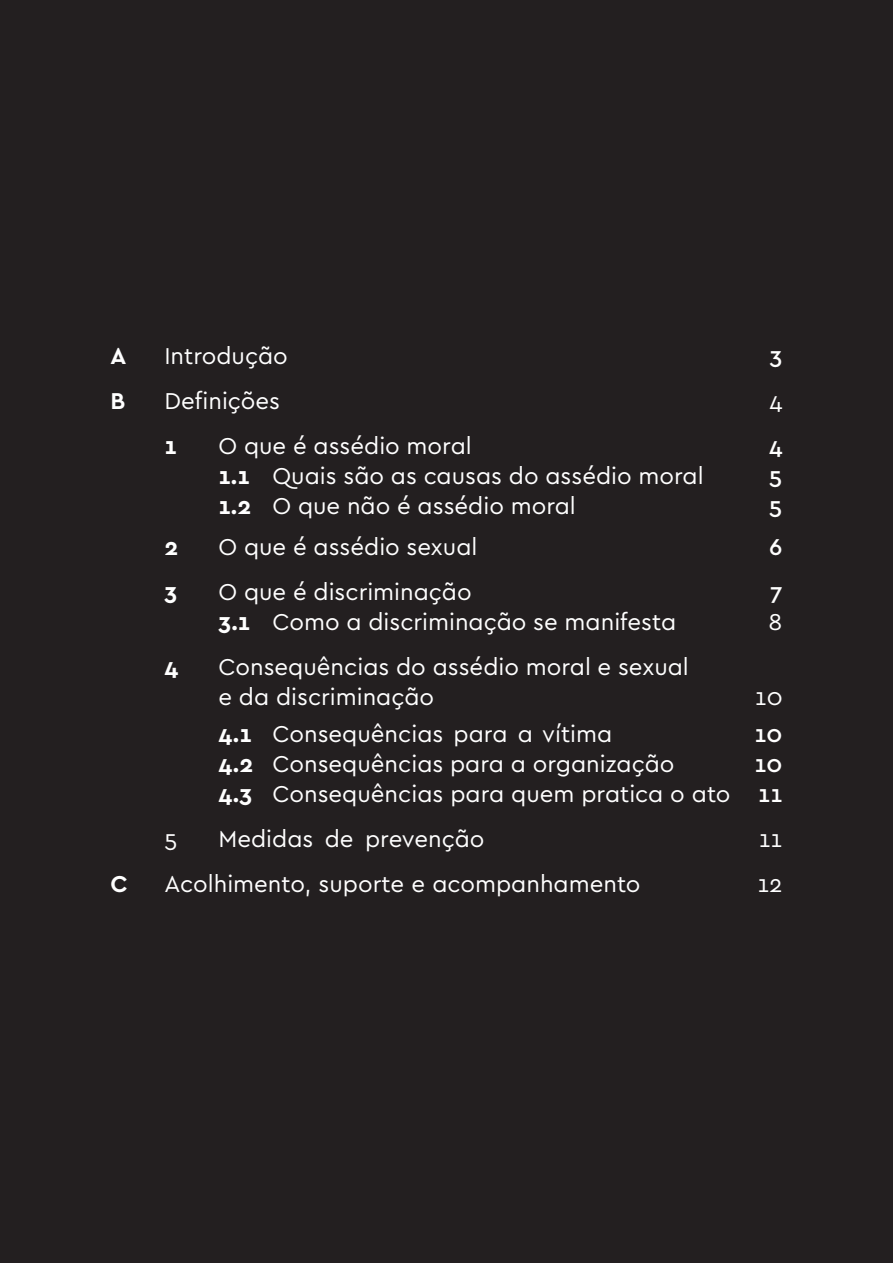
<style>
.page{position:relative;width:893px;height:1263px;background:#231f20}
.page>*{position:absolute;margin:0;border:0;box-sizing:border-box;transform-origin:0 0}
.subtitulo{font:24px/30px "Cera";color:#fff}
.subtitulo-2{font:500 24px "Cera";color:#fff}
.subtitulo-3{font:700 24px "Cera";color:#fff}
.s1{font-weight:700}
.s2{font-weight:500}
</style>
<div class="page">
<p class="subtitulo-3" style="left:111px;top:340px;width:17px">A</p>
<p class="subtitulo" style="left:165px;top:340px;width:125px">Introdução</p>
<p class="subtitulo-2" style="left:770px;top:340px;width:14px">3</p>
<p class="subtitulo-3" style="left:111px;top:385px;width:16px">B</p>
<p class="subtitulo" style="left:165px;top:385px;width:117px">Definições</p>
<p class="subtitulo" style="left:769px;top:385px;width:15px">4</p>
<p class="subtitulo-3" style="left:165px;top:430px;width:14px">1</p>
<p class="subtitulo" style="left:219px;top:430px;width:255px">O que é assédio moral</p>
<p class="subtitulo-2" style="left:769px;top:430px;width:15px">4</p>
<p class="subtitulo" style="left:219px;top:460px;width:487px"><span class="s1">1.1</span> Quais são as causas do assédio moral</p>
<p class="subtitulo-2" style="left:769px;top:460px;width:15px">5</p>
<p class="subtitulo" style="left:219px;top:490px;width:359px"><span class="s1">1.2</span> O que não é assédio moral</p>
<p class="subtitulo-2" style="left:769px;top:490px;width:15px">5</p>
<p class="subtitulo-3" style="left:165px;top:531px;width:15px">2</p>
<p class="subtitulo" style="left:219px;top:531px;width:260px">O que é assédio sexual</p>
<p class="subtitulo-2" style="left:769px;top:531px;width:15px">6</p>
<p class="subtitulo-3" style="left:165px;top:576px;width:14px">3</p>
<p class="subtitulo" style="left:219px;top:576px;width:255px">O que é discriminação</p>
<p class="subtitulo-2" style="left:770px;top:576px;width:14px">7</p>
<p class="subtitulo" style="left:219px;top:606px;width:459px"><span class="s1">3.1</span> Como a discriminação se manifesta</p>
<p class="subtitulo" style="left:768px;top:606px;width:15px">8</p>
<p class="subtitulo-3" style="left:165px;top:651px;width:15px">4</p>
<p class="subtitulo" style="left:219px;top:651px;width:472px">Consequências do assédio moral e sexual e da discriminação</p>
<p class="subtitulo" style="left:755px;top:681px;width:29px">10</p>
<p class="subtitulo" style="left:219px;top:718px;width:395px"><span class="s1">4.1</span> Consequências para a vítima</p>
<p class="subtitulo-2" style="left:754px;top:718px;width:29px">10</p>
<p class="subtitulo" style="left:219px;top:748px;width:457px"><span class="s1">4.2</span> Consequências para a organização</p>
<p class="subtitulo-2" style="left:754px;top:748px;width:29px">10</p>
<p class="subtitulo" style="left:219px;top:778px;width:565px"><span class="s1">4.3</span> Consequências para quem pratica o ato <span class="s2">11</span></p>
<p class="subtitulo" style="left:165px;top:823px;width:15px">5</p>
<p class="subtitulo" style="left:219px;top:823px;width:267px">Medidas de prevenção</p>
<p class="subtitulo" style="left:759px;top:823px;width:25px">11</p>
<p class="subtitulo-3" style="left:111px;top:868px;width:19px">C</p>
<p class="subtitulo" style="left:165px;top:868px;width:478px">Acolhimento, suporte e acompanhamento</p>
<p class="subtitulo" style="left:757px;top:868px;width:27px">12</p>
</div>
